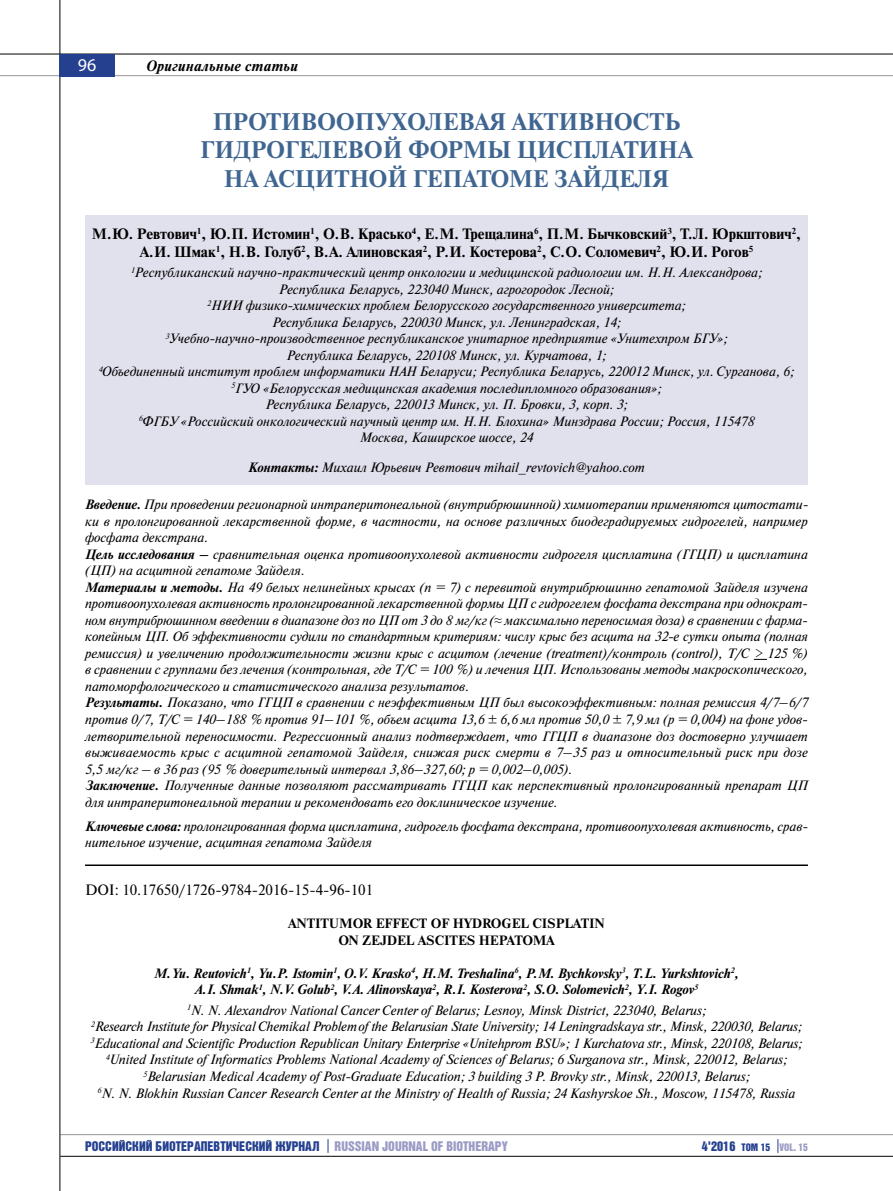
<style>
.page{position:relative;width:893px;height:1191px;background:#fff}
.page>*{position:absolute;margin:0;border:0;box-sizing:border-box;transform-origin:0 0}
.t1{font:700 24px/28.5px "Newton C";color:#3f6591;text-align:center}
.t2{font:18px "Myriad Pro";color:#fff}
.t3{font:700 15px/18px "Newton C";color:#000;text-align:center}
.t4{font:15px "Newton C";color:#000}
.t5{font:italic 700 15px "Newton C";letter-spacing:.02em;color:#000}
.t6{font:italic 13.5px/16.5px "Newton C";color:#000;text-align:center}
.t7{font:italic 700 13.5px/16.5px "Newton C";color:#000;text-align:center}
.t8{font:13.5px "Bastion Kontrast Alt C";color:#25408f}
.t9{font:700 13.5px "Newton C";color:#000}
.s1{font-weight:700}
.s2{font-family:"Times New Roman"}
.s3{color:#9b9bc5}
.s4{font-size:10.5px}
.s5{font-size:10.5px;color:#9b9bc5}
</style>
<div class="page">
<hr style="left:60px;top:1134px;width:833px;height:1px;background:#939598">
<hr style="left:60px;top:1155px;width:833px;height:1px;background:#000">
<hr style="left:60px;top:0;width:1px;height:1191px;background:#000">
<hr style="left:0;top:54px;width:893px;height:1px;background:#000">
<hr style="left:0;top:75px;width:893px;height:1px;background:#939598">
<div style="left:60px;top:54px;width:55px;height:22px;background:#25408f"></div>
<svg style="left:328px;top:1139px;width:1px;height:13px"></svg>
<svg style="left:777px;top:1139px;width:1px;height:13px"></svg>
<div style="left:85px;top:216px;width:723px;height:269px;background:#e1e0ed"></div>
<svg style="left:754px;top:659px;width:13px;height:1px"></svg>
<hr style="left:85px;top:864px;width:723px;height:2px;background:#000">
<h2 class="t2" style="left:78px;top:54px;width:20px">96</h2>
<p class="t5" style="left:147px;top:57px;width:153px">Оригинальные статьи</p>
<h1 class="t1" style="left:200px;top:107px;width:491px">ПРОТИВООПУХОЛЕВАЯ АКТИВНОСТЬ<br>ГИДРОГЕЛЕВОЙ ФОРМЫ ЦИСПЛАТИНА<br>НА АСЦИТНОЙ ГЕПАТОМЕ ЗАЙДЕЛЯ</h1>
<p class="t3" style="left:92px;top:224px;width:710px">М.Ю. РЕВТОВИЧ<sup>1</sup>, Ю.П. ИСТОМИН<sup>1</sup>, О. В . КРАСЬКО<sup>4</sup>, Е. М . ТРЕЩАЛИНА<sup>6</sup>, П. М . БЫЧКОВСКИЙ<sup>3</sup>, Т. Л . ЮРКШТОВИЧ<sup>2</sup>,<br>А. И . ШМАК<sup>1</sup>, Н. В . ГОЛУБ<sup>2</sup>, В. А. АЛИНОВСКАЯ<sup>2</sup>, Р. И . КОСТЕРОВА<sup>2</sup>, С. О . СОЛОМЕВИЧ<sup>2</sup>, Ю. И . РОГОВ<sup>5</sup></p>
<p class="t6" style="left:99px;top:264px;width:697px"><sup>1</sup>Республиканский научно-практический центр онкологии и медицинской радиологии им. Н.Н. Александрова; Республика Беларусь, 223040 Минск, агрогородок Лесной;<br><sup>2</sup>НИИ физико-химических проблем Белорусского государственного университета;<br>Республика Беларусь, 220030 Минск, ул. Ленинградская, 14;<br><sup>3</sup>Учебно-научно-производственное республиканское унитарное предприятие «Унитехпром БГУ»;<br>Республика Беларусь, 220108 Минск, ул. Курчатова, 1;<br><sup>4</sup>Объединенный институт проблем информатики НАН Беларуси; Республика Беларусь, 220012 Минск, ул. Сурганова, 6; <sup>5</sup>ГУО «Белорусская медицинская академия последипломного образования»;<br>Республика Беларусь, 220013 Минск, ул. П. Бровки, 3, корп. 3;<br><sup>6</sup>ФГБУ «Российский онкологический научный центр им. Н.Н. Блохина» Минздрава России; Россия, 115478<br>Москва, Каширское шоссе, 24</p>
<p class="t6" style="left:248px;top:459px;width:398px"><span class="s1">Контакты:</span> Михаил Юрьевич Ревтович mihail_revtovich@yahoo.com</p>
<p class="t6" style="left:85px;top:496px;width:725px;text-align:left"><span class="s1">Введение.</span> При проведении регионарной интраперитонеальной (внутрибрюшинной) химиотерапии применяются цитостати&shy;ки в пролонгированной лекарственной форме, в частности, на основе различных биодеградируемых гидрогелей, например фосфата декстрана.<br><span class="s1">Цель исследования –</span> сравнительная оценка противоопухолевой активности гидрогеля цисплатина (ГГЦП) и цисплатина (ЦП) на асцитной гепатоме Зайделя.<br><span class="s1">Материалы и методы.</span> На 49 белых нелинейных крысах (n = 7) с перевитой внутрибрюшинно гепатомой Зайделя изучена противоопухолевая активность пролонгированной лекарственной формы ЦП с гидрогелем фосфата декстрана при однократ&shy;ном внутрибрюшинном введении в диапазоне доз по ЦП от 3 до 8 мг/кг (<span class="s2">≈</span> максимально переносимая доза) в сравнении с фарма&shy;копейным ЦП. Об эффективности судили по стандартным критериям: числу крыс без асцита на 32-е сутки опыта (полная ремиссия) и увеличению продолжительности жизни крыс с асцитом (лечение (treatment)/контроль (control), Т/С &gt; 125 %) в сравнении с группами без лечения (контрольная, где Т/С = 100 %) и лечения ЦП. Использованы методы макроскопического, патоморфологического и статистического анализа результатов.<br><span class="s1">Результаты.</span> Показано, что ГГЦП в сравнении с неэффективным ЦП был высокоэффективным: полная ремиссия 4/7–6/7 против 0/7, Т/С = 140–188 % против 91–101 %, объем асцита 13,6 ± 6,6 мл против 50,0 ± 7,9 мл (р = 0,004) на фоне удов&shy;летворительной переносимости. Регрессионный анализ подтверждает, что ГГЦП в диапазоне доз достоверно улучшает выживаемость крыс с асцитной гепатомой Зайделя, снижая риск смерти в 7–35 раз и относительный риск при дозе 5,5 мг/кг – в 36 раз (95 % доверительный интервал 3,86–327,60; р = 0,002–0,005).<br><span class="s1">Заключение.</span> Полученные данные позволяют рассматривать ГГЦП как перспективный пролонгированный препарат ЦП для интраперитонеальной терапии и рекомендовать его доклиническое изучение.</p>
<p class="t6" style="left:85px;top:818px;width:725px;text-align:left"><span class="s1">Ключевые слова:</span> пролонгированная форма цисплатина, гидрогель фосфата декстрана, противоопухолевая активность, срав&shy;нительное изучение, асцитная гепатома Зайделя</p>
<p class="t4" style="left:85px;top:882px;width:290px">DOI: 10.17650/1726-9784-2016-15-4-96-101</p>
<p class="t9" style="left:288px;top:916px;width:18px">ANTIT</p>
<p class="t9" style="left:329px;top:916px;width:23px">UMOR</p>
<p class="t9" style="left:376px;top:916px;width:10px">EFFECT</p>
<p class="t9" style="left:431px;top:916px;width:62px">OF HYDROGEL</p>
<p class="t9" style="left:532px;top:916px;width:9px">CISPLATIN</p>
<p class="t9" style="left:338px;top:932px;width:89px">ON ZEJDEL ASCITES</p>
<p class="t9" style="left:479px;top:932px;width:22px">HEPATOMA</p>
<p class="t7" style="left:154px;top:965px;width:586px">M.Yu. Reutovich<sup>1</sup>, Yu.P. Istomin<sup>1</sup>, O.V. Krasko<sup>4</sup>, H.M. Treshalina<sup>6</sup>, P.M. Bychkovsky<sup>3</sup>, T.L. Yurkshtovich<sup>2</sup>,<br>A.I. Shmak<sup>1</sup>, N.V. Golub<sup>2</sup>, V.A. Alinovskaya<sup>2</sup>, R.I. Kosterova<sup>2</sup>, S.O. Solomevich<sup>2</sup>, Y.I. Rogov<sup>5</sup></p>
<p class="t6" style="left:91px;top:1002px;width:713px"><sup>1</sup>N. N. Alexandrov National Cancer Center of Belarus; Lesnoy, Minsk District, 223040, Belarus;<br><sup>2</sup>Research Institute for Physical Chemikal Problemof the Belarusian State University; 14 Leningradskaya str., Minsk, 220030, Belarus; <sup>3</sup>Educational and Scientific Production Republican Unitary Enterprise «Unitehprom BSU»; 1 Kurchatova str., Minsk, 220108, Belarus; <sup>4</sup>United Institute of Informatics Problems National Academy of Sciences of Belarus; 6 Surganova str., Minsk, 220012, Belarus; <sup>5</sup>Belarusian Medical Academy of Post-Graduate Education; 3 building 3 P. Brovky str., Minsk, 220013, Belarus;<br><sup>6</sup>N. N. Blokhin Russian Cancer Research Center at the Ministry of Health of Russia; 24 Kashyrskoe Sh., Moscow, 115478, Russia</p>
<p class="t8" style="left:85px;top:1139px;width:424px">РОССИЙСКИЙ БИОТЕРАПЕВТИЧЕСКИЙ ЖУРНАЛ <span class="s3">RUSSIAN JOURNAL OF BIOTHERAPY</span></p>
<p class="t8" style="left:702px;top:1139px;width:108px">4'2016 <span class="s4">ТОМ 15</span> <span class="s5">VOL. 15</span></p>
</div>
